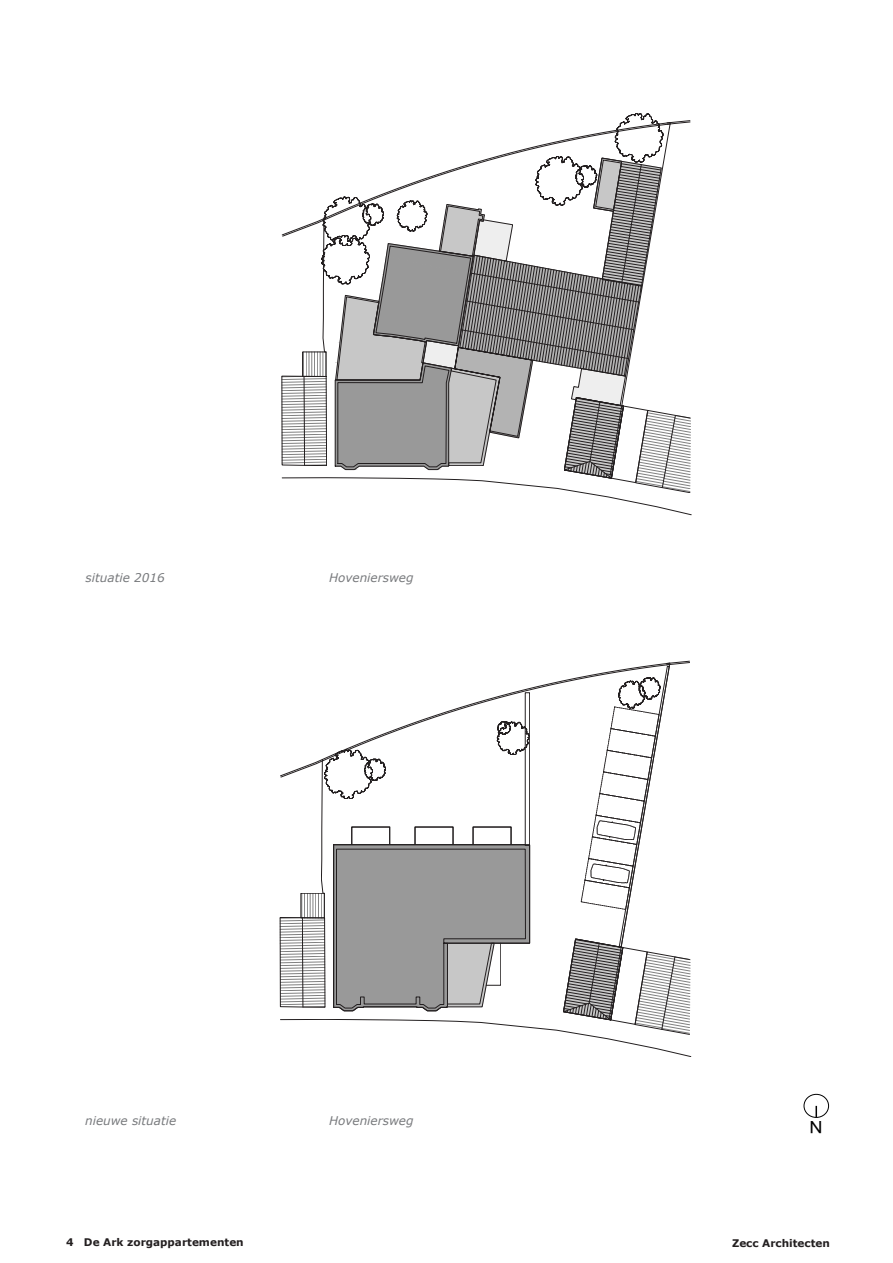
<style>
.page{position:relative;width:893px;height:1263px;background:#fff}
.page>*{position:absolute;margin:0;border:0;box-sizing:border-box;transform-origin:0 0}
.t1{font:16.95px "Arial";color:#000;scale:1.06 1}
.Basis_tekst__verdana{font:italic 12px "Verdana";color:#787a7d}
.t2{font:700 10.5px "Verdana";color:#231f20}
</style>
<div class="page">
<svg style="left:282px;top:113px;width:409px;height:402px"></svg>
<svg style="left:815px;top:1106px;width:2px;height:10px"></svg>
<div style="left:804px;top:1094px;width:25px;height:24px;border:1px solid #000;border-radius:50%"></div>
<svg style="left:280px;top:661px;width:411px;height:396px"></svg>
<p class="Basis_tekst__verdana" style="left:86px;top:569px;width:80px">situatie 2016</p>
<p class="Basis_tekst__verdana" style="left:329px;top:569px;width:86px">Hoveniersweg</p>
<p class="Basis_tekst__verdana" style="left:85px;top:1112px;width:93px">nieuwe situatie</p>
<p class="Basis_tekst__verdana" style="left:329px;top:1112px;width:86px">Hoveniersweg</p>
<h1 class="t1" style="left:822px;top:1138px;width:14px;rotate:-180deg">N</h1>
<p class="t2" style="left:66px;top:1235px;width:179px">4 De Ark zorgappartementen</p>
<p class="t2" style="left:732px;top:1236px;width:99px">Zecc Architecten</p>
</div>
